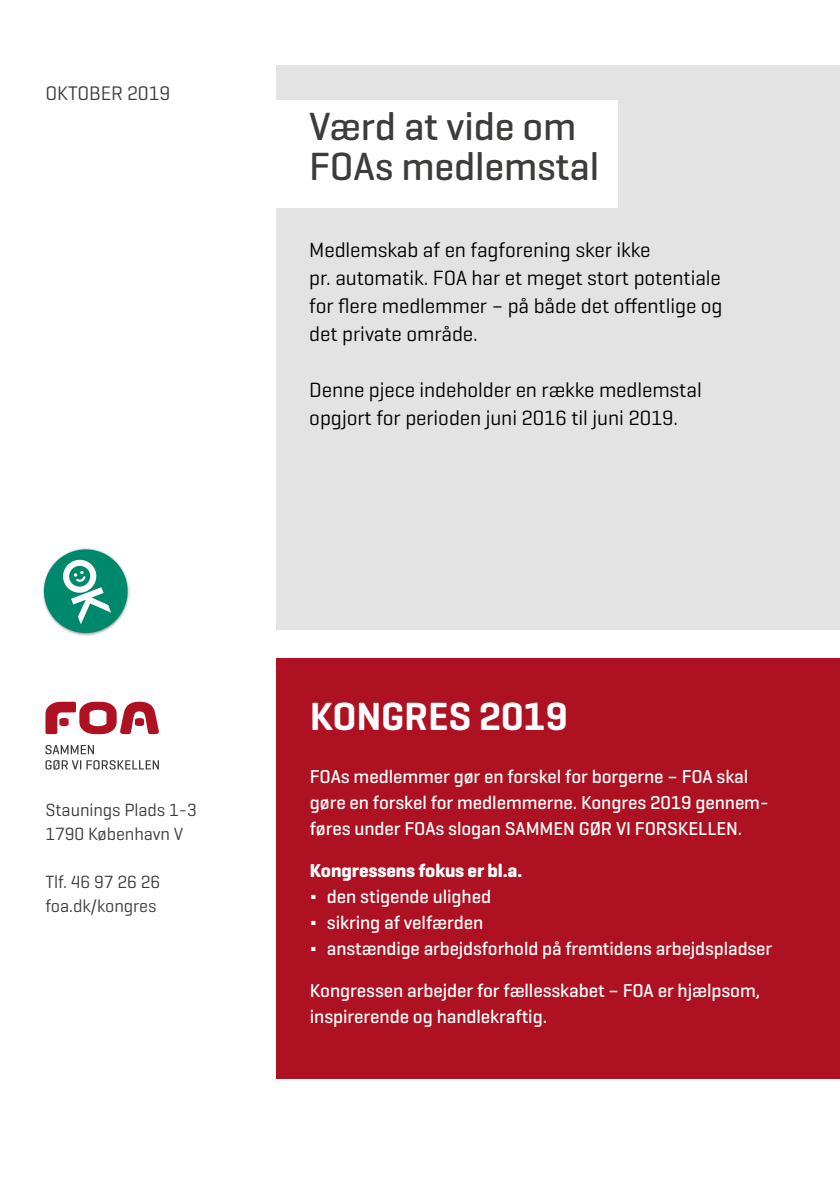
<style>
.page{position:relative;width:840px;height:1191px;background:#fff}
.page>*{position:absolute;margin:0;border:0;box-sizing:border-box;transform-origin:0 0}
.t1{font:500 40px/40px "Geogrotesque";letter-spacing:-.005em;color:#3c3c3b}
.t2{font:600 40px "Geogrotesque";letter-spacing:-.005em;color:#fff}
.t3{font:21px/28px "Geogrotesque";letter-spacing:-.005em;color:#000}
.t4{font:20px "Geogrotesque";letter-spacing:-.005em;color:#3c3c3b}
.t5{font:500 19px/26px "Geogrotesque";letter-spacing:-.005em;color:#fff}
.t6{font:700 19px "Geogrotesque";letter-spacing:-.005em;color:#fff}
.t7{font:18px/24px "Geogrotesque";letter-spacing:-.005em;color:#3c3c3b}
</style>
<div class="page">
<div style="left:277px;top:658px;width:562px;height:420px;background:#ae1122"></div>
<div style="left:277px;top:65px;width:562px;height:565px;background:#e3e3e3"></div>
<div style="left:272px;top:100px;width:345px;height:108px;background:#fff"></div>
<svg style="left:45px;top:701px;width:114px;height:33px"></svg>
<svg style="left:45px;top:760px;width:114px;height:10px"></svg>
<svg style="left:45px;top:745px;width:49px;height:9px"></svg>
<img style="left:42px;top:548px;width:88px;height:88px">
<div style="left:44px;top:549px;width:83px;height:84px;background:#00886c;border-radius:50%"></div>
<svg style="left:61px;top:557px;width:50px;height:67px"></svg>
<p class="t4" style="left:45px;top:81px;width:126px">OKTOBER 2019</p>
<p class="t7" style="left:45px;top:797px;width:153px">Staunings Plads 1-3<br>1790 København V</p>
<p class="t7" style="left:45px;top:869px;width:116px">Tlf. 46 97 26 26 foa.dk/kongres</p>
<h1 class="t1" style="left:309px;top:106px;width:291px">Værd at vide om<br>FOAs medlemstal</h1>
<p class="t3" style="left:309px;top:235px;width:414px">Medlemskab af en fagforening sker ikke<br>pr. automatik. FOA har et meget stort potentiale for flere medlemmer – på både det offentlige og det private område.</p>
<p class="t3" style="left:309px;top:375px;width:394px">Denne pjece indeholder en række medlemstal opgjort for perioden juni 2016 til juni 2019.</p>
<h1 class="t2" style="left:310px;top:692px;width:259px">KONGRES 2019</h1>
<p class="t5" style="left:310px;top:762px;width:460px">FOAs medlemmer gør en forskel for borgerne – FOA skal gøre en forskel for medlemmerne. Kongres 2019 gennem&shy;føres under FOAs slogan SAMMEN GØR VI FORSKELLEN.</p>
<p class="t6" style="left:310px;top:858px;width:214px">Kongressens fokus er bl.a.</p>
<p class="t5" style="left:310px;top:882px;width:463px">∆ den stigende ulighed<br>∆ sikring af velfærden<br>∆ anstændige arbejdsforhold på fremtidens arbejdspladser</p>
<p class="t5" style="left:310px;top:976px;width:451px">Kongressen arbejder for fællesskabet – FOA er hjælpsom, inspirerende og handlekraftig.</p>
</div>
